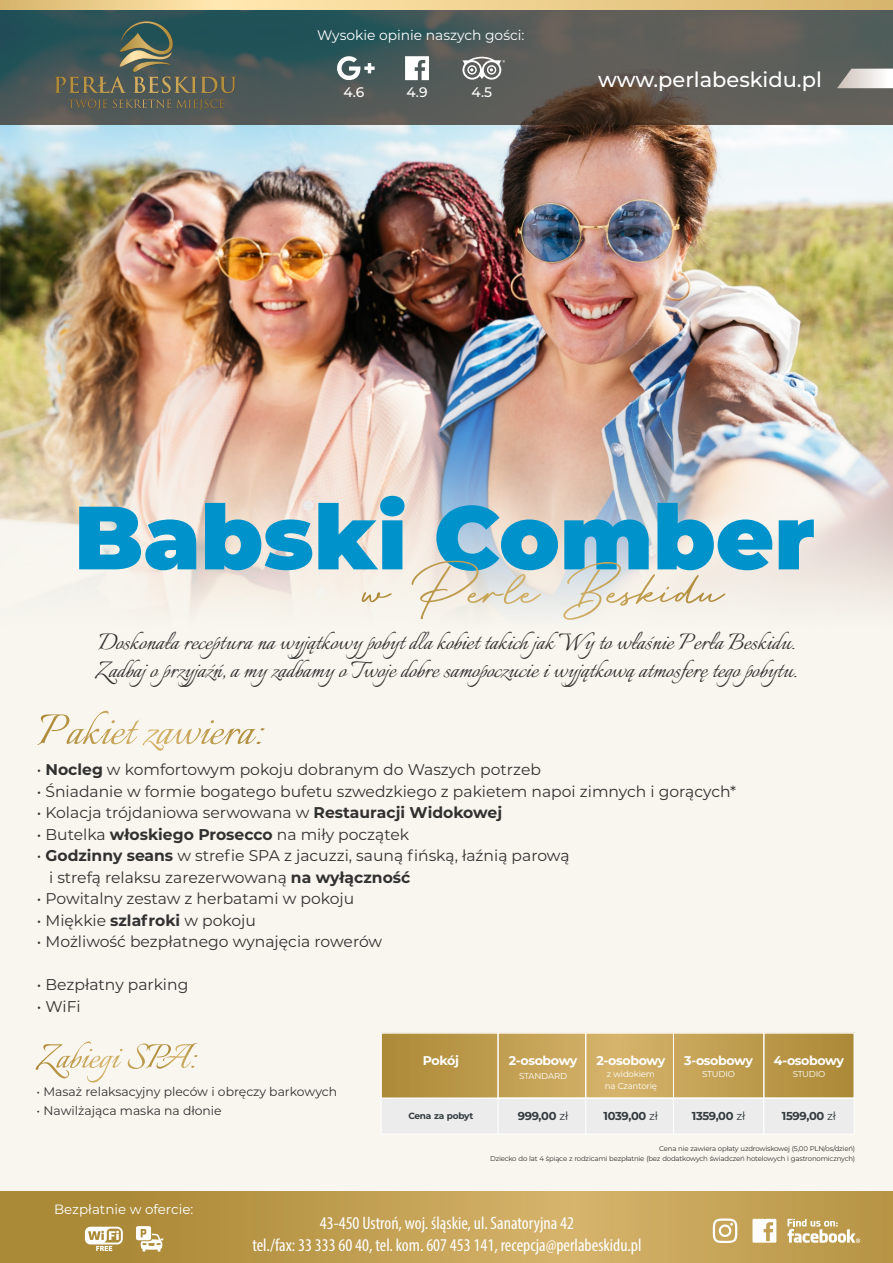
<style>
.page{position:relative;width:893px;height:1263px;background:#fff}
.page>*{position:absolute;margin:0;border:0;box-sizing:border-box;transform-origin:0 0}
.t1{font:900 89.55px "Montserrat";color:#0093cb}
.t2{font:28.35px/28.3px "Italianno";color:#313130}
.t3{font:500 21px "Montserrat";color:#fff}
.t4{font:condensed 18px/21.3px "Myriad Pro";color:#fff;text-align:center}
.t5{font:15.6px/21.5px "Montserrat";color:#313130}
.t6{font:13.8px "Montserrat";color:#fff}
.t7{font:500 13.8px "Montserrat";color:#fff}
.t8{font:13.5px "Montserrat";color:#fff}
.t9{font:700 12.6px "Montserrat";letter-spacing:-.03em;color:#fff}
.t10{font:12.3px "Montserrat";color:#313130}
.t11{font:700 11.55px "Montserrat";letter-spacing:-.03em;color:#333b3e}
.t12{font:700 9px "Montserrat";letter-spacing:-.03em;color:#333b3e}
.t13{font:8.55px/11.2px "Montserrat";letter-spacing:-.025em;color:#fff}
.t14{font:6.9px/9.6px "Montserrat";letter-spacing:-.025em;color:#313130;text-align:right}
.s1{font-weight:700}
.s2{font-weight:400}
</style>
<div class="page">
<img style="left:0;top:125px;width:893px;height:1066px">
<div style="left:0;top:9px;width:893px;height:116px;background:#2f2116;opacity:.7"></div>
<svg style="left:0;top:1191px;width:893px;height:72px;background:#bf9d50"></svg>
<svg style="left:0;top:0;width:893px;height:9px;background:#ecce8d"></svg>
<svg style="left:36px;top:709px;width:230px;height:42px"></svg>
<svg style="left:362px;top:559px;width:364px;height:62px;background:#eae5da"></svg>
<svg style="left:54px;top:10px;width:182px;height:83px;background:#465c56"></svg>
<svg style="left:68px;top:99px;width:156px;height:12px;background:#5e5e52"></svg>
<svg style="left:405px;top:56px;width:24px;height:24px"></svg>
<svg style="left:337px;top:56px;width:38px;height:25px"></svg>
<svg style="left:462px;top:57px;width:43px;height:23px"></svg>
<svg style="left:837px;top:69px;width:56px;height:19px"></svg>
<svg style="left:85px;top:1227px;width:38px;height:24px"></svg>
<svg style="left:136px;top:1226px;width:27px;height:25px"></svg>
<svg style="left:752px;top:1219px;width:24px;height:24px"></svg>
<svg style="left:787px;top:1219px;width:73px;height:24px"></svg>
<svg style="left:713px;top:1218px;width:24px;height:26px"></svg>
<svg style="left:383px;top:1035px;width:469px;height:61px;background:#c09d50"></svg>
<div style="left:381px;top:1033px;width:117px;height:65px;border:1px solid #fff"></div>
<div style="left:498px;top:1033px;width:88px;height:65px;border:1px solid #fff"></div>
<div style="left:586px;top:1033px;width:88px;height:65px;border:1px solid #fff"></div>
<svg style="left:380px;top:1097px;width:475px;height:38px;background:#edecec"></svg>
<div style="left:673px;top:1033px;width:91px;height:65px;border:1px solid #fff"></div>
<svg style="left:34px;top:1041px;width:137px;height:42px"></svg>
<svg style="left:156px;top:1042px;width:42px;height:27px"></svg>
<p class="t6" style="left:317px;top:26px;width:209px">Wysokie opinie naszych gości:</p>
<p class="t7" style="left:343px;top:84px;width:23px">4.6</p>
<p class="t7" style="left:406px;top:84px;width:23px">4.9</p>
<p class="t7" style="left:471px;top:84px;width:22px">4.5</p>
<h3 class="t3" style="left:598px;top:66px;width:225px">www.perlabeskidu.pl</h3>
<h1 class="t1" style="left:74px;top:483px;width:742px">Babski Comber</h1>
<h2 class="t2" style="left:96px;top:630px;width:703px">Doskonała receptura na wyjątkowy pobyt dla kobiet takich jak Wy to właśnie Perła Beskidu.<br>Zadbajo przyjaźń, a my zadbamy o Twoje dobre samopoczucie i wyjątkową atmosferę tego pobytu.</h2>
<p class="t5" style="left:37px;top:759px;width:506px">• <span class="s1">Nocleg</span> w komfortowym pokoju dobranym do Waszych potrzeb</p>
<p class="t5" style="left:37px;top:781px;width:701px">• Śniadanie w formie bogatego bufetu szwedzkiego z pakietem napoi zimnych i gorących*</p>
<p class="t5" style="left:37px;top:802px;width:467px">• Kolacja trójdaniowa serwowana w <span class="s1">Restauracji Widokowej</span></p>
<p class="t5" style="left:37px;top:824px;width:374px">• Butelka <span class="s1">włoskiego Prosecco</span> na miły początek</p>
<p class="t5" style="left:49px;top:845px;width:522px;text-indent:-12px">• <span class="s1">Godzinny seans</span> w strefie SPA z jacuzzi, sauną fińską, łaźnią parową i strefą relaksu zarezerwowaną <span class="s1">na wyłączność</span></p>
<p class="t5" style="left:37px;top:888px;width:319px">• Powitalny zestaw z herbatami w pokoju</p>
<p class="t5" style="left:37px;top:909px;width:221px">• Miękkie <span class="s1">szlafroki</span> w pokoju</p>
<p class="t5" style="left:37px;top:931px;width:347px">• Możliwość bezpłatnego wynajęcia rowerów</p>
<p class="t5" style="left:37px;top:974px;width:153px">• Bezpłatny parking</p>
<p class="t5" style="left:37px;top:995px;width:45px">• WiFi</p>
<p class="t10" style="left:37px;top:1084px;width:302px">• Masaż relaksacyjny pleców i obręczy barkowych</p>
<p class="t10" style="left:37px;top:1103px;width:187px">• Nawilżająca maska na dłonie</p>
<p class="t9" style="left:423px;top:1053px;width:38px">Pokój</p>
<p class="t9" style="left:509px;top:1053px;width:70px">2-osobowy</p>
<p class="t13" style="left:519px;top:1070px;width:50px">STANDARD</p>
<p class="t9" style="left:596px;top:1053px;width:70px">2-osobowy</p>
<p class="t13" style="left:605px;top:1069px;width:54px">z widokiem na Czantorię</p>
<p class="t9" style="left:684px;top:1053px;width:70px">3-osobowy</p>
<p class="t13" style="left:702px;top:1069px;width:34px">STUDIO</p>
<p class="t9" style="left:774px;top:1053px;width:72px">4-osobowy</p>
<p class="t13" style="left:793px;top:1069px;width:34px">STUDIO</p>
<p class="t12" style="left:408px;top:1110px;width:66px">Cena za pobyt</p>
<p class="t11" style="left:518px;top:1109px;width:52px">999,00 <span class="s2">zł</span></p>
<p class="t11" style="left:604px;top:1109px;width:56px">1039,00 <span class="s2">zł</span></p>
<p class="t11" style="left:692px;top:1109px;width:55px">1359,00 <span class="s2">zł</span></p>
<p class="t11" style="left:782px;top:1109px;width:56px">1599,00 <span class="s2">zł</span></p>
<p class="t8" style="left:54px;top:1201px;width:141px">Bezpłatnie w ofercie:</p>
<p class="t14" style="left:490px;top:1144px;width:367px">Cena nie zawiera opłaty uzdrowiskowej (5,00 PLN/os/dzień)<br>Dziecko do lat 4 śpiące z rodzicami bezpłatnie (bez dodatkowych świadczeń hotelowych i gastronomicznych)</p>
<p class="t4" style="left:252px;top:1214px;width:391px">43-450 Ustroń, woj. śląskie, ul. Sanatoryjna 42<br>tel./fax: 33 333 60 40, tel. kom. 607 453 141, recepcja@perlabeskidu.pl</p>
</div>
